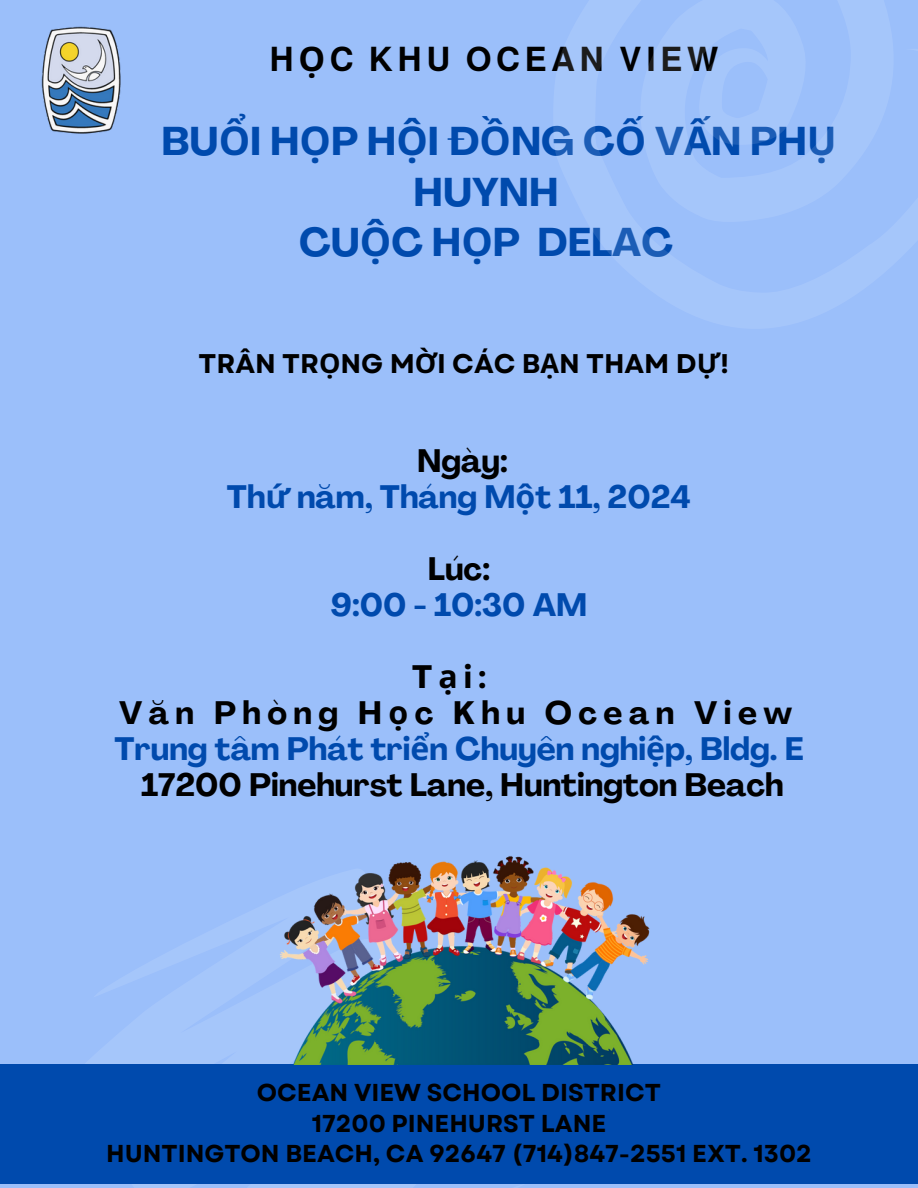
<style>
.page{position:relative;width:918px;height:1188px;background:#9bbffa}
.page>*{position:absolute;margin:0;border:0;box-sizing:border-box;transform-origin:0 0}
.t1{font:700 39.6px/50.7px "Agrandir";color:#004aad}
.t2{font:700 33.75px "Almarai";letter-spacing:.135em;color:#000}
.t3{font:700 31.95px "Agrandir";color:#004aad}
.t4{font:700 31.95px "Agrandir";color:#000}
.t5{font:700 31.95px "Agrandir";letter-spacing:.2em;color:#000}
.t6{font:700 27px "Garet";color:#000}
.t7{font:700 24.45px "Garet";color:#000}
.s1{font-family:"Noto Sans"}
</style>
<div class="page">
<div style="left:0;top:1064px;width:918px;height:120px;background:#004aad"></div>
<img style="left:41px;top:26px;width:80px;height:108px">
<img style="left:279px;top:856px;width:371px;height:209px">
<p class="t2" style="left:269px;top:40px;width:450px">H<span class="s1">Ọ</span>C KHU OCEAN VIEW</p>
<p class="t1" style="left:414px;top:120px;width:425px;text-indent:-252px">BU<span class="s1">Ổ</span>I H<span class="s1">Ọ</span>P H<span class="s1">Ộ</span>I Đ<span class="s1">Ồ</span>NG C<span class="s1">Ố</span> V<span class="s1">Ấ</span>N PH<span class="s1">Ụ<br></span>HUYNH</p>
<p class="t1" style="left:299px;top:221px;width:376px">CU<span class="s1">Ộ</span>C H<span class="s1">Ọ</span>P DELAC</p>
<p class="t6" style="left:198px;top:344px;width:532px">TRÂN TR<span class="s1">Ọ</span>NG M<span class="s1">Ờ</span>I CÁC B<span class="s1">Ạ</span>N THAM D<span class="s1">Ự</span>!</p>
<p class="t4" style="left:417px;top:448px;width:92px">Ngày:</p>
<p class="t3" style="left:227px;top:484px;width:466px">Th<span class="s1">ứ</span> năm, Tháng M<span class="s1">ộ</span>t 11, 2024</p>
<p class="t4" style="left:428px;top:556px;width:64px">Lúc:</p>
<p class="t3" style="left:331px;top:592px;width:258px">9:00 - 10:30 AM</p>
<p class="t4" style="left:412px;top:664px;width:76px">T<span class="s1">ạ</span>i:</p>
<p class="t5" style="left:119px;top:700px;width:675px">Văn Phòng H<span class="s1">ọ</span>c Khu Ocean View</p>
<p class="t3" style="left:114px;top:736px;width:691px">Trung tâm Phát tri<span class="s1">ể</span>n Chuyên nghi<span class="s1">ệ</span>p, Bldg. E</p>
<p class="t4" style="left:141px;top:772px;width:644px">17200 Pinehurst Lane, Huntington Beach</p>
<p class="t7" style="left:257px;top:1075px;width:406px">OCEAN VIEW SCHOOL DISTRICT</p>
<p class="t7" style="left:312px;top:1105px;width:296px">17200 PINEHURST LANE</p>
<p class="t7" style="left:106px;top:1136px;width:707px">HUNTINGTON BEACH, CA 92647 (714)847-2551 EXT. 1302</p>
</div>
